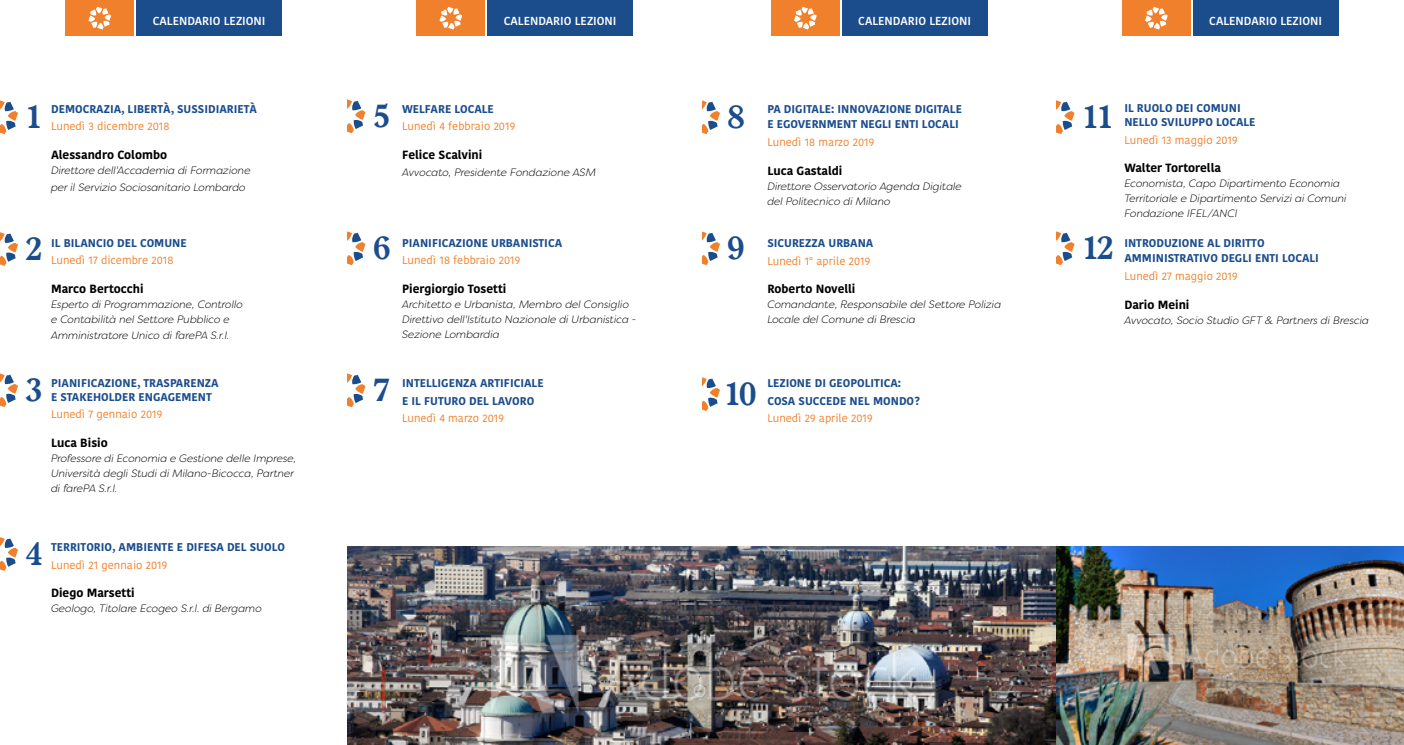
<style>
.page{position:relative;width:1404px;height:745px;background:#fff}
.page>*{position:absolute;margin:0;border:0;box-sizing:border-box;transform-origin:0 0}
.t1{font:700 37.5px "Devanagari";color:#1b4d8c}
.t2{font:700 11.88px "Kohinoor Devanagari";color:#000}
.t3{font:600 11.5px "Kohinoor Devanagari";color:#fff}
.t4{font:700 11.25px/13.8px "Kohinoor Devanagari";color:#1b4d8d}
.t5{font:11.25px "Kohinoor Devanagari";color:#f0802b}
.t6{font:italic 300 10.62px/15px "Filson Soft";color:#000}
</style>
<div class="page">
<div style="left:66px;top:0;width:68px;height:35px;background:#f0802b"></div>
<div style="left:136px;top:0;width:146px;height:35px;background:#1b4d8d"></div>
<svg style="left:88px;top:7px;width:23px;height:23px"></svg>
<div style="left:416px;top:0;width:69px;height:35px;background:#f0802b"></div>
<div style="left:487px;top:0;width:146px;height:35px;background:#1b4d8d"></div>
<svg style="left:439px;top:7px;width:23px;height:23px"></svg>
<div style="left:1121px;top:0;width:69px;height:35px;background:#f0802b"></div>
<div style="left:1192px;top:0;width:146px;height:35px;background:#1b4d8d"></div>
<svg style="left:1145px;top:7px;width:22px;height:23px"></svg>
<div style="left:771px;top:0;width:68px;height:35px;background:#f0802b"></div>
<div style="left:842px;top:0;width:145px;height:35px;background:#1b4d8d"></div>
<svg style="left:794px;top:7px;width:22px;height:23px"></svg>
<svg style="left:0;top:100px;width:18px;height:34px"></svg>
<svg style="left:347px;top:99px;width:18px;height:34px"></svg>
<svg style="left:702px;top:100px;width:18px;height:34px"></svg>
<svg style="left:1056px;top:100px;width:18px;height:34px"></svg>
<svg style="left:0;top:232px;width:18px;height:34px"></svg>
<svg style="left:347px;top:231px;width:18px;height:34px"></svg>
<svg style="left:702px;top:231px;width:18px;height:34px"></svg>
<svg style="left:1056px;top:231px;width:18px;height:34px"></svg>
<svg style="left:0;top:373px;width:18px;height:34px"></svg>
<svg style="left:0;top:537px;width:18px;height:33px"></svg>
<svg style="left:347px;top:373px;width:18px;height:34px"></svg>
<svg style="left:702px;top:377px;width:18px;height:34px"></svg>
<img style="left:347px;top:546px;width:1056px;height:198px">
<p class="t3" style="left:153px;top:14px;width:114px">CALENDARIO LEZIONI</p>
<p class="t3" style="left:503px;top:14px;width:114px">CALENDARIO LEZIONI</p>
<p class="t3" style="left:858px;top:14px;width:114px">CALENDARIO LEZIONI</p>
<p class="t3" style="left:1209px;top:14px;width:114px">CALENDARIO LEZIONI</p>
<p class="t4" style="left:51px;top:102px;width:207px">DEMOCRAZIA, LIBERTÀ, SUSSIDIARIETÀ</p>
<p class="t5" style="left:51px;top:120px;width:120px">Lunedì 3 dicembre 2018</p>
<p class="t2" style="left:51px;top:144px;width:117px">Alessandro Colombo</p>
<p class="t6" style="left:51px;top:162px;width:201px;line-height:16.2px">Direttore dell'Accademia di Formazione per il Servizio Sociosanitario Lombardo</p>
<h1 class="t1" style="left:25px;top:93px;width:21px">1</h1>
<h1 class="t1" style="left:372px;top:92px;width:21px">5</h1>
<h1 class="t1" style="left:726px;top:93px;width:21px">8</h1>
<h1 class="t1" style="left:1080px;top:93px;width:36px">11</h1>
<p class="t4" style="left:402px;top:102px;width:93px">WELFARE LOCALE</p>
<p class="t5" style="left:402px;top:120px;width:115px">Lunedì 4 febbraio 2019</p>
<p class="t2" style="left:402px;top:144px;width:82px">Felice Scalvini</p>
<p class="t6" style="left:402px;top:164px;width:195px">Avvocato, Presidente Fondazione ASM</p>
<p class="t4" style="left:767px;top:101px;width:196px;line-height:15px">PA DIGITALE: INNOVAZIONE DIGITALE<br>E EGOVERNMENT NEGLI ENTI LOCALI</p>
<p class="t5" style="left:767px;top:135px;width:108px">Lunedì 18 marzo 2019</p>
<p class="t2" style="left:767px;top:160px;width:76px">Luca Gastaldi</p>
<p class="t6" style="left:767px;top:178px;width:196px">Direttore Osservatorio Agenda Digitale del Politecnico di Milano</p>
<p class="t4" style="left:767px;top:236px;width:108px">SICUREZZA URBANA</p>
<p class="t5" style="left:767px;top:254px;width:104px">Lunedì 1° aprile 2019</p>
<p class="t2" style="left:767px;top:278px;width:90px">Roberto Novelli</p>
<p class="t6" style="left:767px;top:297px;width:235px">Comandante, Responsabile del Settore Polizia<br>Locale del Comune di Brescia</p>
<h1 class="t1" style="left:25px;top:225px;width:21px">2</h1>
<h1 class="t1" style="left:372px;top:224px;width:21px">6</h1>
<h1 class="t1" style="left:726px;top:224px;width:21px">9</h1>
<h1 class="t1" style="left:1080px;top:224px;width:36px">12</h1>
<p class="t4" style="left:51px;top:236px;width:137px">IL BILANCIO DEL COMUNE</p>
<p class="t5" style="left:51px;top:254px;width:124px">Lunedì 17 dicembre 2018</p>
<p class="t2" style="left:51px;top:278px;width:94px">Marco Bertocchi</p>
<p class="t6" style="left:51px;top:297px;width:193px">Esperto di Programmazione, Controllo e Contabilità nel Settore Pubblico e</p>
<p class="t6" style="left:51px;top:328px;width:180px">Amministratore Unico di farePA S.r.l.</p>
<p class="t4" style="left:51px;top:376px;width:169px">PIANIFICAZIONE, TRASPARENZA<br>E STAKEHOLDER ENGAGEMENT</p>
<p class="t5" style="left:51px;top:407px;width:113px">Lunedì 7 gennaio 2019</p>
<p class="t2" style="left:51px;top:432px;width:58px">Luca Bisio</p>
<p class="t6" style="left:51px;top:450px;width:247px">Professore di Economia e Gestione delle Imprese,<br>Università degli Studi di Milano-Bicocca, Partner di farePA S.r.l.</p>
<p class="t4" style="left:402px;top:236px;width:162px">PIANIFICAZIONE URBANISTICA</p>
<p class="t5" style="left:402px;top:254px;width:120px">Lunedì 18 febbraio 2019</p>
<p class="t2" style="left:402px;top:278px;width:106px">Piergiorgio Tosetti</p>
<p class="t6" style="left:402px;top:297px;width:236px">Architetto e Urbanista, Membro del Consiglio<br>Direttivo dell'Istituto Nazionale di Urbanistica -<br>Sezione Lombardia</p>
<h1 class="t1" style="left:25px;top:366px;width:21px">3</h1>
<h1 class="t1" style="left:372px;top:366px;width:21px">7</h1>
<p class="t4" style="left:402px;top:374px;width:143px;line-height:17.5px">INTELLIGENZA ARTIFICIALE<br>E IL FUTURO DEL LAVORO</p>
<p class="t5" style="left:402px;top:411px;width:103px">Lunedì 4 marzo 2019</p>
<p class="t4" style="left:767px;top:374px;width:154px;line-height:17.5px">LEZIONE DI GEOPOLITICA:<br>COSA SUCCEDE NEL MONDO?</p>
<p class="t5" style="left:767px;top:411px;width:107px">Lunedì 29 aprile 2019</p>
<h1 class="t1" style="left:723px;top:369px;width:36px">10</h1>
<p class="t4" style="left:1124px;top:101px;width:133px">IL RUOLO DEI COMUNI<br>NELLO SVILUPPO LOCALE</p>
<p class="t5" style="left:1124px;top:133px;width:115px">Lunedì 13 maggio 2019</p>
<p class="t2" style="left:1124px;top:157px;width:98px">Walter Tortorella</p>
<p class="t6" style="left:1124px;top:176px;width:224px">Economista, Capo Dipartimento Economia<br>Territoriale e Dipartimento Servizi ai Comuni<br>Fondazione IFEL/ANCI</p>
<p class="t4" style="left:1124px;top:235px;width:196px;line-height:15px">INTRODUZIONE AL DIRITTO<br>AMMINISTRATIVO DEGLI ENTI LOCALI</p>
<p class="t5" style="left:1124px;top:269px;width:115px">Lunedì 27 maggio 2019</p>
<p class="t2" style="left:1124px;top:294px;width:67px">Dario Meini</p>
<p class="t6" style="left:1124px;top:312px;width:246px">Avvocato, Socio Studio GFT &amp; Partners di Brescia</p>
<h1 class="t1" style="left:25px;top:529px;width:21px">4</h1>
<p class="t4" style="left:51px;top:539px;width:235px">TERRITORIO, AMBIENTE E DIFESA DEL SUOLO</p>
<p class="t5" style="left:51px;top:557px;width:118px">Lunedì 21 gennaio 2019</p>
<p class="t2" style="left:51px;top:582px;width:85px">Diego Marsetti</p>
<p class="t6" style="left:51px;top:600px;width:212px">Geologo, Titolare Ecogeo S.r.l. di Bergamo</p>
</div>
